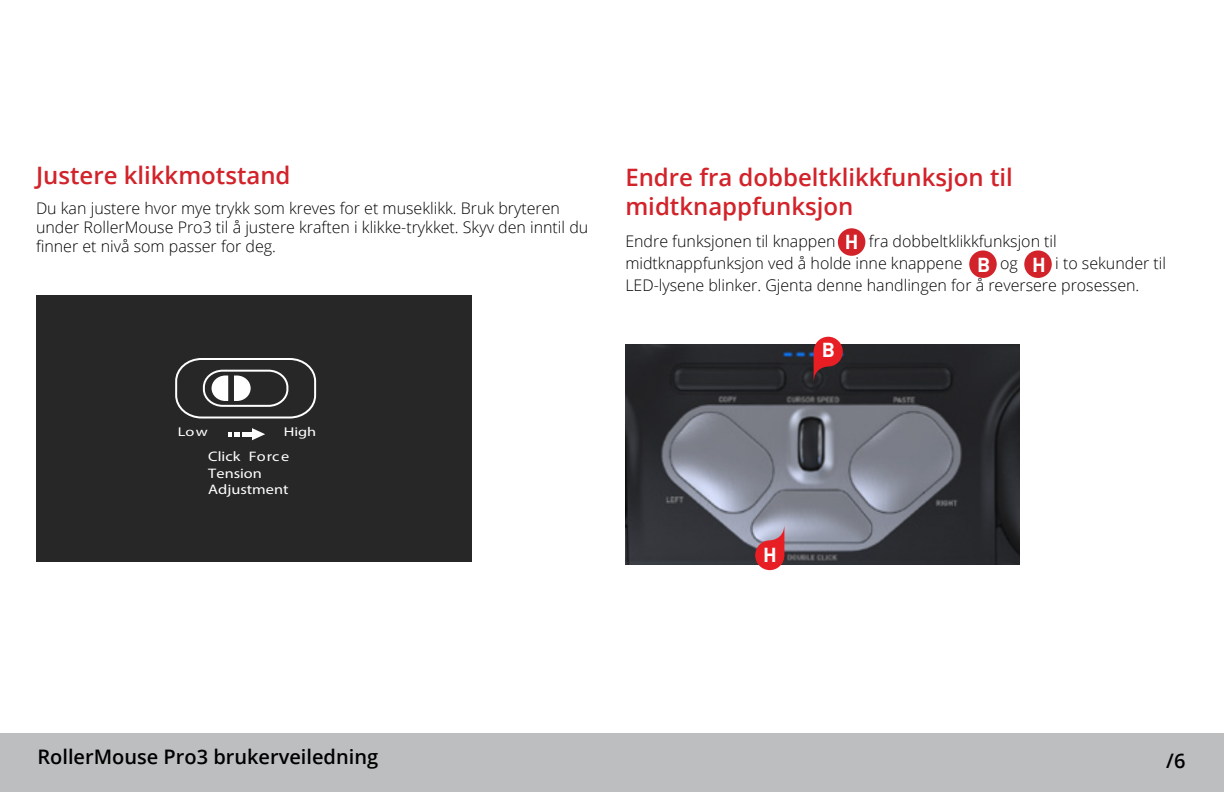
<style>
.page{position:relative;width:1224px;height:792px;background:#fff}
.page>*{position:absolute;margin:0;border:0;box-sizing:border-box;transform-origin:0 0}
.t1{font:600 24px/28.8px "Open Sans";color:#d2232a}
.t2{font:600 20px "Open Sans";color:#000}
.t3{font:700 20px "DINOT";color:#fff}
.t4{font:300 16px/19.2px "Open Sans";color:#000}
.t5{font:13.8px/16.6px "Myriad Pro";color:#fff;scale:1.18 1}
.t6{font:12.8px "Myriad Pro";color:#fff;scale:1.28 1}
</style>
<div class="page">
<div style="left:0;top:733px;width:1224px;height:59px;background:#bcbec0"></div>
<div style="left:36px;top:295px;width:436px;height:267px;background:#282727"></div>
<svg style="left:175px;top:358px;width:142px;height:61px"></svg>
<svg style="left:252px;top:428px;width:13px;height:12px"></svg>
<hr style="left:243px;top:432px;width:10px;height:4px;background:#fff">
<svg style="left:229px;top:432px;width:11px;height:4px"></svg>
<img style="left:625px;top:344px;width:395px;height:221px">
<div style="left:969px;top:250px;width:28px;height:28px;background:#d2232a;border-radius:50%"></div>
<svg style="left:814px;top:337px;width:29px;height:46px"></svg>
<svg style="left:755px;top:524px;width:29px;height:46px"></svg>
<div style="left:1024px;top:250px;width:28px;height:28px;background:#d2232a;border-radius:50%"></div>
<div style="left:838px;top:228px;width:27px;height:28px;background:#d2232a;border-radius:50%"></div>
<h1 class="t1" style="left:36px;top:161px;width:256px">Justere klikkmotstand</h1>
<p class="t4" style="left:36px;top:198px;width:554px">Du kan justere hvor mye trykk som kreves for et museklikk. Bruk bryteren under RollerMouse Pro3 til å justere kraften i klikke-trykket. Skyv den inntil du finner et nivå som passer for deg.</p>
<p class="t6" style="left:178px;top:424px;width:25px">Low</p>
<p class="t6" style="left:284px;top:424px;width:27px">High</p>
<p class="t5" style="left:208px;top:448px;width:70px">Click Force<br>Tension<br>Adjustment</p>
<h1 class="t1" style="left:625px;top:162px;width:389px">Endre fra dobbeltklikkfunksjon til midtknappfunksjon</h1>
<p class="t4" style="left:625px;top:232px;width:212px">Endre funksjonen til knappen</p>
<p class="t3" style="left:845px;top:229px;width:15px">H</p>
<p class="t4" style="left:625px;top:230px;width:433px;line-height:22px;text-indent:244px">fra dobbeltklikkfunksjon til midtknappfunksjon ved å holde inne knappene</p>
<p class="t4" style="left:625px;top:252px;width:542px;line-height:22px;text-indent:430px">i to sekunder til<br>LED-lysene blinker. Gjenta denne handlingen for å reversere prosessen.</p>
<p class="t3" style="left:977px;top:252px;width:15px">B</p>
<p class="t3" style="left:1032px;top:252px;width:15px">H</p>
<p class="t4" style="left:1000px;top:254px;width:19px">og</p>
<p class="t3" style="left:822px;top:337px;width:15px">B</p>
<p class="t3" style="left:763px;top:542px;width:15px">H</p>
<p class="t2" style="left:37px;top:743px;width:342px">RollerMouse Pro3 brukerveiledning</p>
<p class="t2" style="left:1166px;top:747px;width:21px">/6</p>
</div>
